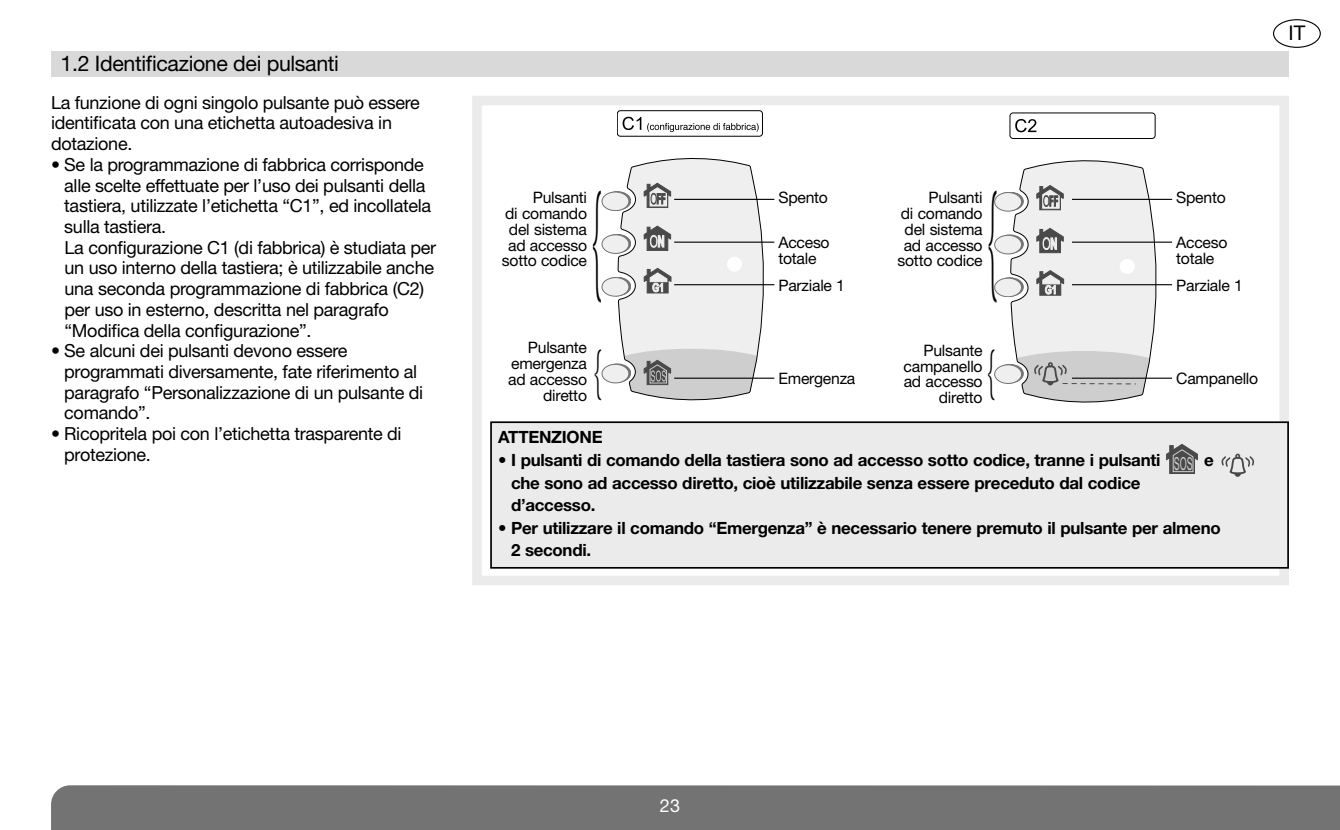
<style>
.page{position:relative;width:1340px;height:830px;background:#fff}
.page>*{position:absolute;margin:0;border:0;box-sizing:border-box;transform-origin:0 0}
.t1{font:21.38px "Helvetica Neue LT Com";letter-spacing:-.015em;color:#000}
.t2{font:20.25px "Helvetica Neue LT Com";color:#000}
.t3{font:18px/20.7px "Helvetica Neue LT Com";letter-spacing:-.015em;color:#000}
.t4{font:18px "Arial";color:#cecece;scale:.5 1}
.t5{font:18px "Helvetica Neue LT Com";color:#fff}
.t6{font:700 16.88px/22.5px "Helvetica Neue LT Com";letter-spacing:-.015em;color:#000}
.t7{font:15.75px/15.8px "Helvetica Neue LT Com";letter-spacing:-.015em;color:#000;text-align:right}
</style>
<div class="page">
<div style="left:51px;top:785px;width:1288px;height:44px;background:#737373"></div>
<div style="left:1272px;top:19px;width:48px;height:29px;border:2px solid #000;border-radius:50%"></div>
<div style="left:472px;top:96px;width:816px;height:489px;border:10px solid #ebebeb"></div>
<div style="left:617px;top:110px;width:145px;height:26px;border:1px solid #000;border-radius:3px"></div>
<svg style="left:622px;top:117px;width:19px;height:13px"></svg>
<svg style="left:617px;top:158px;width:146px;height:242px"></svg>
<div style="left:727px;top:257px;width:14px;height:14px;background:#fff;border-radius:50%"></div>
<div style="left:727px;top:257px;width:14px;height:14px;border:1px solid #fff;border-radius:50%"></div>
<svg style="left:647px;top:123px;width:111px;height:9px"></svg>
<div style="left:604px;top:364px;width:26px;height:18px;background:#737373;border-radius:50%"></div>
<div style="left:604px;top:363px;width:26px;height:19px;border:1px solid #737373;border-radius:50%"></div>
<div style="left:602px;top:364px;width:27px;height:19px;background:#efefef;border-radius:50%"></div>
<div style="left:602px;top:364px;width:27px;height:19px;border:1px solid #737373;border-radius:50%"></div>
<div style="left:604px;top:277px;width:26px;height:18px;background:#737373;border-radius:50%"></div>
<div style="left:604px;top:277px;width:26px;height:18px;border:1px solid #737373;border-radius:50%"></div>
<div style="left:602px;top:277px;width:27px;height:19px;background:#efefef;border-radius:50%"></div>
<div style="left:602px;top:277px;width:27px;height:19px;border:1px solid #737373;border-radius:50%"></div>
<div style="left:604px;top:234px;width:26px;height:19px;background:#737373;border-radius:50%"></div>
<div style="left:604px;top:234px;width:26px;height:19px;border:1px solid #737373;border-radius:50%"></div>
<div style="left:602px;top:235px;width:27px;height:18px;background:#efefef;border-radius:50%"></div>
<div style="left:602px;top:234px;width:27px;height:19px;border:1px solid #737373;border-radius:50%"></div>
<div style="left:604px;top:191px;width:26px;height:19px;background:#737373;border-radius:50%"></div>
<div style="left:604px;top:191px;width:26px;height:19px;border:1px solid #737373;border-radius:50%"></div>
<div style="left:602px;top:192px;width:27px;height:18px;background:#efefef;border-radius:50%"></div>
<div style="left:602px;top:192px;width:27px;height:19px;border:1px solid #737373;border-radius:50%"></div>
<div style="left:1009px;top:113px;width:146px;height:26px;border:1px solid #000;border-radius:3px"></div>
<svg style="left:1015px;top:119px;width:21px;height:13px"></svg>
<svg style="left:1010px;top:160px;width:146px;height:242px"></svg>
<svg style="left:996px;top:364px;width:27px;height:18px"></svg>
<div style="left:996px;top:364px;width:27px;height:19px;border:1px solid #737373;border-radius:50%"></div>
<div style="left:994px;top:364px;width:27px;height:19px;background:#efefef;border-radius:50%"></div>
<div style="left:994px;top:364px;width:27px;height:19px;border:1px solid #737373;border-radius:50%"></div>
<svg style="left:996px;top:277px;width:27px;height:19px"></svg>
<div style="left:996px;top:277px;width:27px;height:19px;border:1px solid #737373;border-radius:50%"></div>
<div style="left:994px;top:278px;width:27px;height:18px;background:#efefef;border-radius:50%"></div>
<div style="left:994px;top:278px;width:27px;height:19px;border:1px solid #737373;border-radius:50%"></div>
<div style="left:996px;top:235px;width:27px;height:18px;background:#737373;border-radius:50%"></div>
<div style="left:996px;top:235px;width:27px;height:18px;border:1px solid #737373;border-radius:50%"></div>
<div style="left:994px;top:235px;width:27px;height:19px;background:#efefef;border-radius:50%"></div>
<div style="left:994px;top:235px;width:27px;height:19px;border:1px solid #737373;border-radius:50%"></div>
<div style="left:996px;top:192px;width:27px;height:18px;background:#737373;border-radius:50%"></div>
<div style="left:996px;top:192px;width:27px;height:18px;border:1px solid #737373;border-radius:50%"></div>
<div style="left:994px;top:192px;width:27px;height:19px;background:#efefef;border-radius:50%"></div>
<div style="left:994px;top:192px;width:27px;height:19px;border:1px solid #737373;border-radius:50%"></div>
<hr style="left:674px;top:199px;width:100px;height:1px;background:#000">
<hr style="left:674px;top:241px;width:100px;height:1px;background:#000">
<hr style="left:674px;top:284px;width:100px;height:1px;background:#000">
<hr style="left:674px;top:377px;width:100px;height:1px;background:#000">
<hr style="left:1072px;top:199px;width:100px;height:1px;background:#000">
<hr style="left:1072px;top:241px;width:100px;height:1px;background:#000">
<hr style="left:1072px;top:284px;width:100px;height:1px;background:#000">
<hr style="left:1072px;top:377px;width:100px;height:1px;background:#000">
<div style="left:51px;top:51px;width:1237px;height:26px;background:#d9d9d9"></div>
<div style="left:491px;top:422px;width:797px;height:145px;background:#ebebeb"></div>
<div style="left:490px;top:421px;width:798px;height:147px;border:2px solid #000"></div>
<svg style="left:1166px;top:444px;width:31px;height:29px"></svg>
<svg style="left:1221px;top:453px;width:33px;height:23px"></svg>
<svg style="left:994px;top:197px;width:2px;height:95px"></svg>
<p class="t1" style="left:61px;top:51px;width:280px">1.2 Identificazione dei pulsanti</p>
<p class="t3" style="left:51px;top:92px;width:370px">La funzione di ogni singolo pulsante può essere identificata con una etichetta autoadesiva in dotazione.</p>
<p class="t3" style="left:64px;top:154px;width:373px;text-indent:-13px">• Se la programmazione di fabbrica corrisponde alle scelte effettuate per l’uso dei pulsanti della tastiera, utilizzate l’etichetta “C1”, ed incollatela sulla tastiera.<br>La configurazione C1 (di fabbrica) è studiata per un uso interno della tastiera; è utilizzabile anche una seconda programmazione di fabbrica (C2) per uso in esterno, descritta nel paragrafo “Modifica della configurazione”.</p>
<p class="t3" style="left:64px;top:340px;width:360px;text-indent:-13px">• Se alcuni dei pulsanti devono essere programmati diversamente, fate riferimento al paragrafo “Personalizzazione di un pulsante di comando”.</p>
<p class="t3" style="left:64px;top:423px;width:339px;text-indent:-13px">• Ricopritela poi con l’etichetta trasparente di protezione.</p>
<p class="t2" style="left:1288px;top:21px;width:18px">IT</p>
<p class="t7" style="left:502px;top:190px;width:87px">Pulsanti<br>di comando del sistema ad accesso sotto codice</p>
<p class="t7" style="left:508px;top:340px;width:80px">Pulsante emergenza ad accesso diretto</p>
<p class="t7" style="left:778px;top:189px;width:51px">Spento</p>
<p class="t7" style="left:778px;top:234px;width:53px;text-align:left">Acceso totale</p>
<p class="t7" style="left:778px;top:277px;width:68px">Parziale 1</p>
<p class="t7" style="left:778px;top:370px;width:78px">Emergenza</p>
<p class="t7" style="left:897px;top:190px;width:87px">Pulsanti<br>di comando del sistema ad accesso sotto codice</p>
<p class="t7" style="left:903px;top:342px;width:81px">Pulsante campanello ad accesso diretto</p>
<p class="t7" style="left:1176px;top:189px;width:51px">Spento</p>
<p class="t7" style="left:1176px;top:234px;width:53px;text-align:left">Acceso totale</p>
<p class="t7" style="left:1176px;top:277px;width:68px">Parziale 1</p>
<p class="t7" style="left:1176px;top:370px;width:83px">Campanello</p>
<p class="t6" style="left:498px;top:426px;width:106px">ATTENZIONE</p>
<p class="t6" style="left:498px;top:448px;width:663px">• I pulsanti di comando della tastiera sono ad accesso sotto codice, tranne i pulsanti</p>
<p class="t6" style="left:1204px;top:448px;width:11px">e</p>
<p class="t6" style="left:511px;top:471px;width:631px">che sono ad accesso diretto, cioè utilizzabile senza essere preceduto dal codice d’accesso.</p>
<p class="t6" style="left:511px;top:516px;width:711px;text-indent:-13px">• Per utilizzare il comando “Emergenza” è necessario tenere premuto il pulsante per almeno<br>2 secondi.</p>
<p class="t4" style="left:1173px;top:453px;width:40px">SOS</p>
<p class="t5" style="left:660px;top:794px;width:22px">23</p>
</div>
